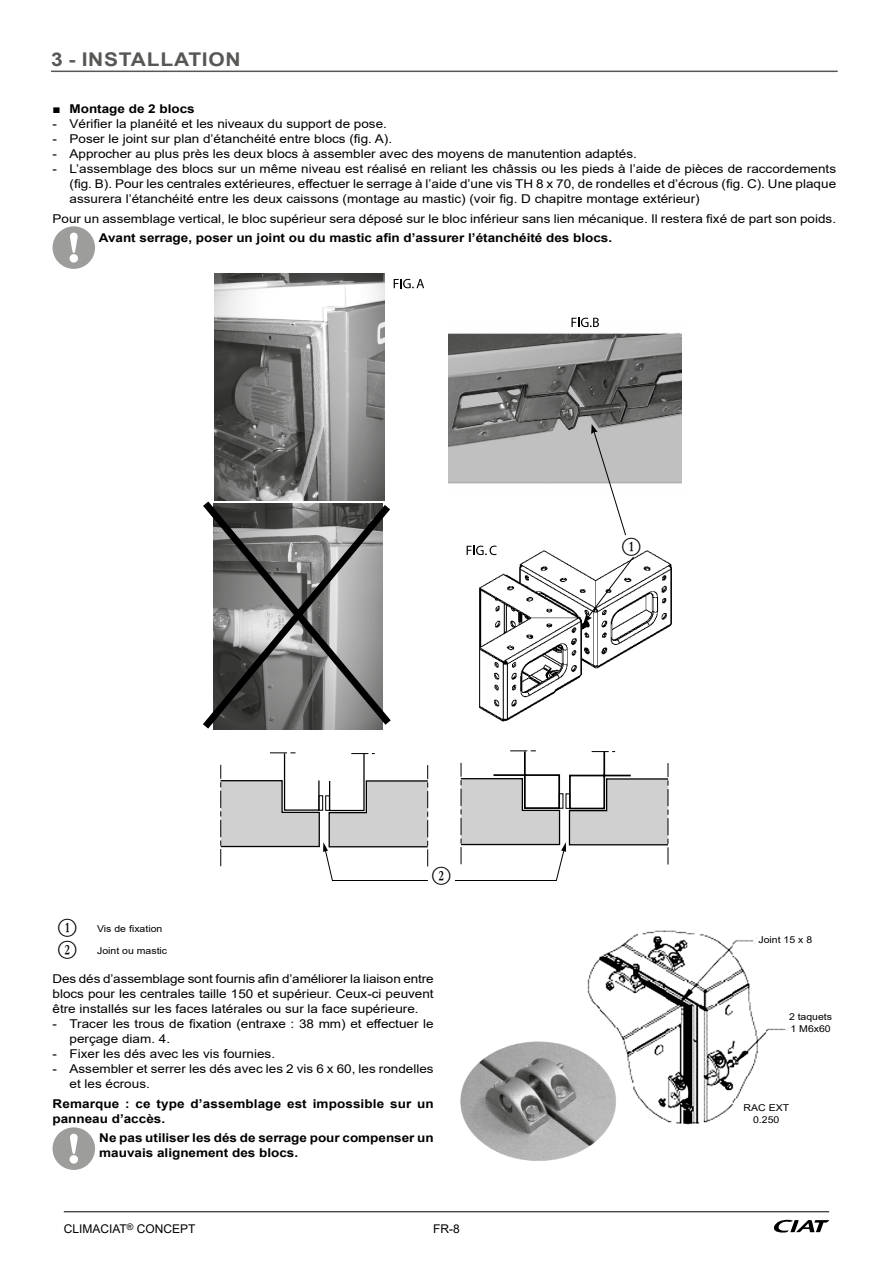
<style>
.page{position:relative;width:893px;height:1263px;background:#fff}
.page>*{position:absolute;margin:0;border:0;box-sizing:border-box;transform-origin:0 0}
.t1{font:700 18.9px "Arial";letter-spacing:.035em;color:#575756;scale:1.11 1}
.t2{font:15px "Numberpile Reversed";color:#000}
.t3{font:12.15px/15px "Arial";color:#000;text-align:justify;scale:1.11 1}
.t4{font:700 12.15px/15px "Arial";color:#000;scale:1.11 1}
.t5{font:12px "Arial";color:#000}
.t6{font:9.45px/12.6px "Arial";color:#000;scale:1.11 1}
.s1{font-weight:400}
</style>
<div class="page">
<svg style="left:774px;top:1220px;width:55px;height:12px"></svg>
<hr style="left:64px;top:1211px;width:765px;height:1px;background:#000">
<div style="left:53px;top:226px;width:42px;height:43px;background:#9d9d9c;border-radius:50%"></div>
<div style="left:70px;top:254px;width:8px;height:9px;background:#fff;border-radius:50%"></div>
<svg style="left:70px;top:233px;width:8px;height:20px"></svg>
<img style="left:479px;top:550px;width:193px;height:172px">
<img style="left:215px;top:274px;width:169px;height:220px">
<img style="left:449px;top:327px;width:232px;height:157px">
<svg style="left:394px;top:279px;width:30px;height:9px"></svg>
<svg style="left:571px;top:318px;width:28px;height:9px"></svg>
<svg style="left:467px;top:546px;width:30px;height:9px"></svg>
<svg style="left:203px;top:494px;width:188px;height:236px;background:#838282"></svg>
<svg style="left:591px;top:424px;width:35px;height:112px"></svg>
<svg style="left:583px;top:556px;width:51px;height:67px"></svg>
<div style="left:53px;top:1127px;width:42px;height:43px;background:#9d9d9c;border-radius:50%"></div>
<div style="left:70px;top:1155px;width:8px;height:8px;background:#fff;border-radius:50%"></div>
<svg style="left:70px;top:1134px;width:8px;height:20px"></svg>
<img style="left:460px;top:930px;width:328px;height:231px">
<hr style="left:51px;top:71px;width:787px;height:1px;background:#575756">
<svg style="left:221px;top:751px;width:448px;height:130px"></svg>
<h1 class="t1" style="left:51px;top:46px;width:172px">3 - INSTALLATION</h1>
<p class="t4" style="left:53px;top:102px;width:130px"><span class="s1">■</span> Montage de 2 blocs</p>
<p class="t3" style="left:53px;top:117px;width:303px">- Vérifier la planéité et les niveaux du support de pose.</p>
<p class="t3" style="left:53px;top:132px;width:308px">- Poser le joint sur plan d’étanchéité entre blocs (fig. A).</p>
<p class="t3" style="left:53px;top:147px;width:528px">- Approcher au plus près les deux blocs à assembler avec des moyens de manutention adaptés.</p>
<p class="t3" style="left:70px;top:162px;width:692px;text-indent:-17px">- L’assemblage des blocs sur un même niveau est réalisé en reliant les châssis ou les pieds à l’aide de pièces de raccordements (fig. B). Pour les centrales extérieures, effectuer le serrage à l’aide d’une vis TH 8 x 70, de rondelles et d’écrous (fig. C). Une plaque assurera l’étanchéité entre les deux caissons (montage au mastic) (voir fig. D chapitre montage extérieur)</p>
<p class="t3" style="left:52px;top:211px;width:707px">Pour un assemblage vertical, le bloc supérieur sera déposé sur le bloc inférieur sans lien mécanique. Il restera fixé de part son poids.</p>
<p class="t4" style="left:99px;top:230px;width:464px">Avant serrage, poser un joint ou du mastic afin d’assurer l’étanchéité des blocs.</p>
<p class="t2" style="left:433px;top:866px;width:19px">C</p>
<p class="t2" style="left:59px;top:919px;width:19px">B</p>
<p class="t6" style="left:97px;top:922px;width:60px">Vis de fixation</p>
<p class="t2" style="left:59px;top:941px;width:19px">C</p>
<p class="t6" style="left:97px;top:944px;width:65px">Joint ou mastic</p>
<p class="t3" style="left:53px;top:971px;width:345px">Des dés d’assemblage sont fournis afin d’améliorer la liaison entre blocs pour les centrales taille 150 et supérieur. Ceux-ci peuvent être installés sur les faces latérales ou sur la face supérieure.</p>
<p class="t3" style="left:70px;top:1016px;width:330px;text-indent:-17px">- Tracer les trous de fixation (entraxe : 38 mm) et effectuer le perçage diam. 4.</p>
<p class="t3" style="left:53px;top:1046px;width:202px">- Fixer les dés avec les vis fournies.</p>
<p class="t3" style="left:70px;top:1061px;width:330px;text-indent:-17px">- Assembler et serrer les dés avec les 2 vis 6 x 60, les rondelles et les écrous.</p>
<p class="t4" style="left:53px;top:1096px;width:345px">Remarque : ce type d’assemblage est impossible sur un panneau d’accès.</p>
<p class="t4" style="left:99px;top:1130px;width:303px">Ne pas utiliser les dés de serrage pour compenser un mauvais alignement des blocs.</p>
<p class="t5" style="left:64px;top:1220px;width:133px">CLIMACIAT<sup>®</sup> CONCEPT</p>
<p class="t5" style="left:433px;top:1220px;width:28px">FR-8</p>
<p class="t2" style="left:623px;top:537px;width:19px">B</p>
<p class="t6" style="left:758px;top:933px;width:50px">Joint 15 x 8</p>
<p class="t6" style="left:789px;top:1010px;width:40px">2 taquets<br>1 M6x60</p>
<p class="t6" style="left:744px;top:1101px;width:42px;text-align:center">RAC EXT<br>0.250</p>
</div>
